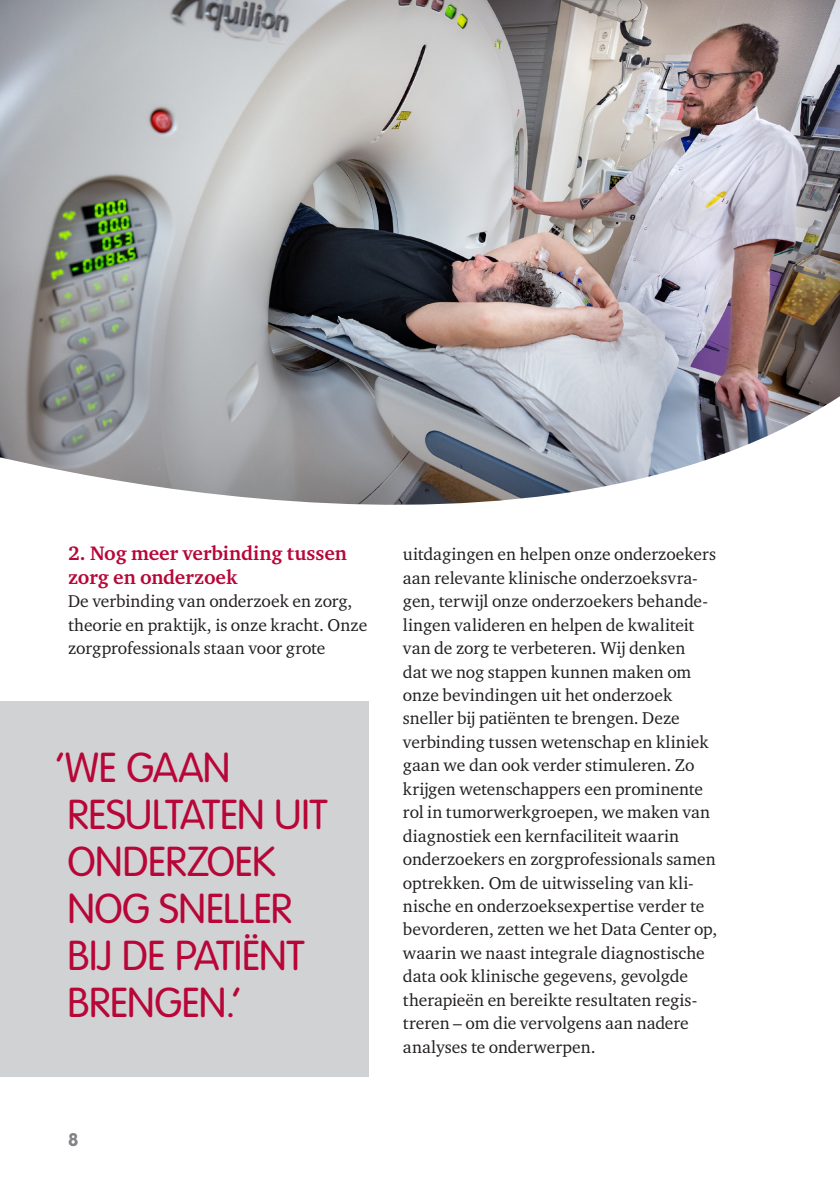
<style>
.page{position:relative;width:840px;height:1191px;background:#fff}
.page>*{position:absolute;margin:0;border:0;box-sizing:border-box;transform-origin:0 0}
.t1{font:300 41.2px/47px "VAG Rounded Std";letter-spacing:-.01em;color:#b70637}
.t2{font:700 20px/23.4px "Charter ITC";color:#b70637}
.par{font:700 18px "VAG Rounded";color:#808285}
.par-2{font:17.6px/23.4px "Charter ITC";color:#231f20}
</style>
<div class="page">
<img style="left:0;top:0;width:839px;height:396px">
<svg style="left:0;top:396px;width:839px;height:109px"></svg>
<div style="left:0;top:701px;width:369px;height:375px;background:#d1d2d4"></div>
<p class="t2" style="left:68px;top:541px;width:280px">2. Nog meer verbinding tussen zorg en onderzoek</p>
<p class="par-2" style="left:68px;top:589px;width:300px">De verbinding van onderzoek en zorg, theorie en praktijk, is onze kracht. Onze zorgprofessionals staan voor grote</p>
<p class="t1" style="left:56px;top:745px;width:273px">‘WE GAAN<br>RESULTATEN UIT<br>ONDERZOEK<br>NOG SNELLER<br>BIJ DE PATIËNT<br>BRENGEN.’</p>
<p class="par" style="left:68px;top:1129px;width:12px">8</p>
<p class="par-2" style="left:403px;top:542px;width:316px">uitdagingen en helpen onze onderzoekers aan relevante klinische onderzoeksvra&shy;gen, terwijl onze onderzoekers behande&shy;lingen valideren en helpen de kwaliteit van de zorg te verbeteren. Wij denken<br>dat we nog stappen kunnen maken om onze bevindingen uit het onderzoek sneller bij patiënten te brengen. Deze verbinding tussen wetenschap en kliniek gaan we dan ook verder stimuleren. Zo krijgen wetenschappers een prominente rol in tumorwerkgroepen, we maken van diagnostiek een kernfaciliteit waarin onderzoekers en zorgprofessionals samen optrekken. Om de uitwisseling van kli&shy;nische en onderzoeksexpertise verder te bevorderen, zetten we het Data Center op, waarin we naast integrale diagnostische data ook klinische gegevens, gevolgde therapieën en bereikte resultaten regis&shy;treren – om die vervolgens aan nadere analyses te onderwerpen.</p>
</div>
